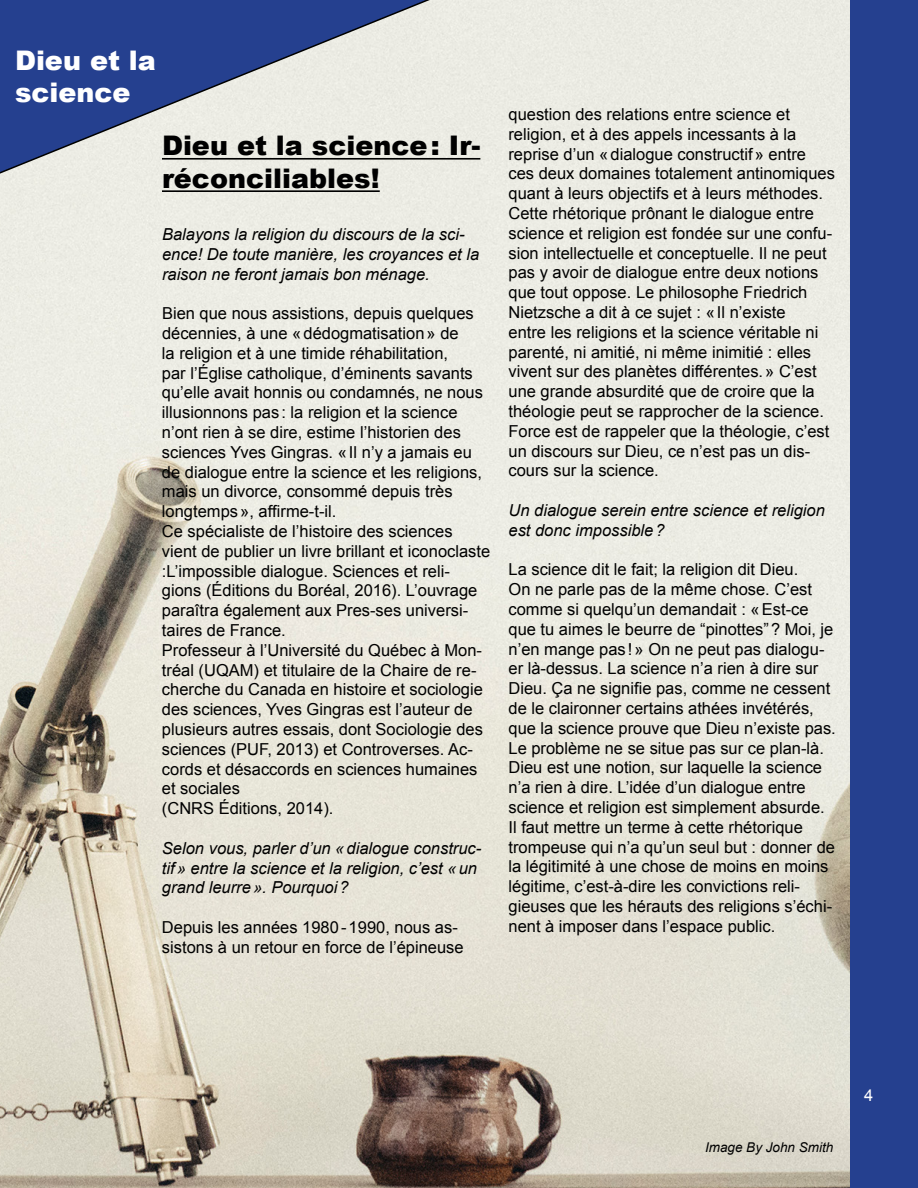
<style>
.page{position:relative;width:918px;height:1188px;background:#fff}
.page>*{position:absolute;margin:0;border:0;box-sizing:border-box;transform-origin:0 0}
.t1{font:900 27px/32.4px "Arial";color:#000}
.t2{font:900 27px/32.4px "Arial";color:#fff}
.t3{font:16.5px/19.8px "Arial";color:#000}
.t4{font:italic 16.5px/19.8px "Arial";color:#000}
.t5{font:16.5px "Arial";color:#fff}
.t6{font:italic 13.5px "Arial";color:#000}
</style>
<div class="page">
<img style="left:0;top:0;width:850px;height:1188px">
<hr style="left:162px;top:158px;width:318px;height:2px;background:#000">
<hr style="left:162px;top:190px;width:218px;height:2px;background:#000">
<div style="left:850px;top:0;width:68px;height:1188px;background:#25408f"></div>
<svg style="left:0;top:0;width:461px;height:178px;background:#8f9bba"></svg>
<h1 class="t2" style="left:15px;top:43px;width:142px">Dieu et la science</h1>
<h1 class="t1" style="left:162px;top:129px;width:320px">Dieu et la science: Ir&shy;réconciliables!</h1>
<p class="t4" style="left:162px;top:225px;width:319px">Balayons la religion du discours de la sci&shy;ence! De toute manière, les croyances et la raison ne feront jamais bon ménage.</p>
<p class="t3" style="left:162px;top:304px;width:330px">Bien que nous assistions, depuis quelques décennies, à une «dédogmatisation» de<br>la religion et à une timide réhabilitation,<br>par l’Église catholique, d’éminents savants qu’elle avait honnis ou condamnés, ne nous illusionnons pas : la religion et la science n’ont rien à se dire, estime l’historien des sciences Yves Gingras. «Il n’y a jamais eu de dialogue entre la science et les religions, mais un divorce, consommé depuis très longtemps», affirme-t-il.<br>Ce spécialiste de l’histoire des sciences vient de publier un livre brillant et iconoclaste :L’impossible dialogue. Sciences et reli&shy;gions (Éditions du Boréal, 2016). L’ouvrage paraîtra également aux Pres-ses universi&shy;taires de France.<br>Professeur à l’Université du Québec à Mon&shy;tréal (UQAM) et titulaire de la Chaire de re&shy;cherche du Canada en histoire et sociologie des sciences, Yves Gingras est l’auteur de plusieurs autres essais, dont Sociologie des sciences (PUF, 2013) et Controverses. Ac&shy;cords et désaccords en sciences humaines et sociales<br>(CNRS Éditions, 2014).</p>
<p class="t4" style="left:162px;top:838px;width:321px">Selon vous, parler d’un «dialogue construc&shy;tif» entre la science et la religion, c’est «un grand leurre». Pourquoi?</p>
<p class="t3" style="left:162px;top:917px;width:303px">Depuis les années 1980-1990, nous as&shy;sistons à un retour en force de l’épineuse</p>
<p class="t3" style="left:508px;top:104px;width:328px">question des relations entre science et religion, et à des appels incessants à la reprise d’un «dialogue constructif» entre ces deux domaines totalement antinomiques quant à leurs objectifs et à leurs méthodes.<br>Cette rhétorique prônant le dialogue entre science et religion est fondée sur une confu&shy;sion intellectuelle et conceptuelle. Il ne peut pas y avoir de dialogue entre deux notions que tout oppose. Le philosophe Friedrich Nietzsche a dit à ce sujet : «Il n’existe<br>entre les religions et la science véritable ni parenté, ni amitié, ni même inimitié : elles vivent sur des planètes différentes.» C’est une grande absurdité que de croire que la théologie peut se rapprocher de la science.<br>Force est de rappeler que la théologie, c’est un discours sur Dieu, ce n’est pas un dis&shy;cours sur la science.</p>
<p class="t4" style="left:508px;top:501px;width:318px">Un dialogue serein entre science et religion est donc impossible?</p>
<p class="t3" style="left:508px;top:560px;width:329px">La science dit le fait; la religion dit Dieu.<br>On ne parle pas de la même chose. C’est comme si quelqu’un demandait : «Est-ce que tu aimes le beurre de “pinottes”? Moi, je n’en mange pas !» On ne peut pas dialogu&shy;er là-dessus. La science n’a rien à dire sur Dieu. Ça ne signifie pas, comme ne cessent de le claironner certains athées invétérés, que la science prouve que Dieu n’existe pas.<br>Le problème ne se situe pas sur ce plan-là.<br>Dieu est une notion, sur laquelle la science n’a rien à dire. L’idée d’un dialogue entre science et religion est simplement absurde.<br>Il faut mettre un terme à cette rhétorique trompeuse qui n’a qu’un seul but : donner de la légitimité à une chose de moins en moins légitime, c’est-à-dire les convictions reli&shy;gieuses que les hérauts des religions s’échi&shy;nent à imposer dans l’espace public.</p>
<p class="t6" style="left:705px;top:1138px;width:130px">Image By John Smith</p>
<p class="t5" style="left:864px;top:1084px;width:11px">4</p>
</div>
